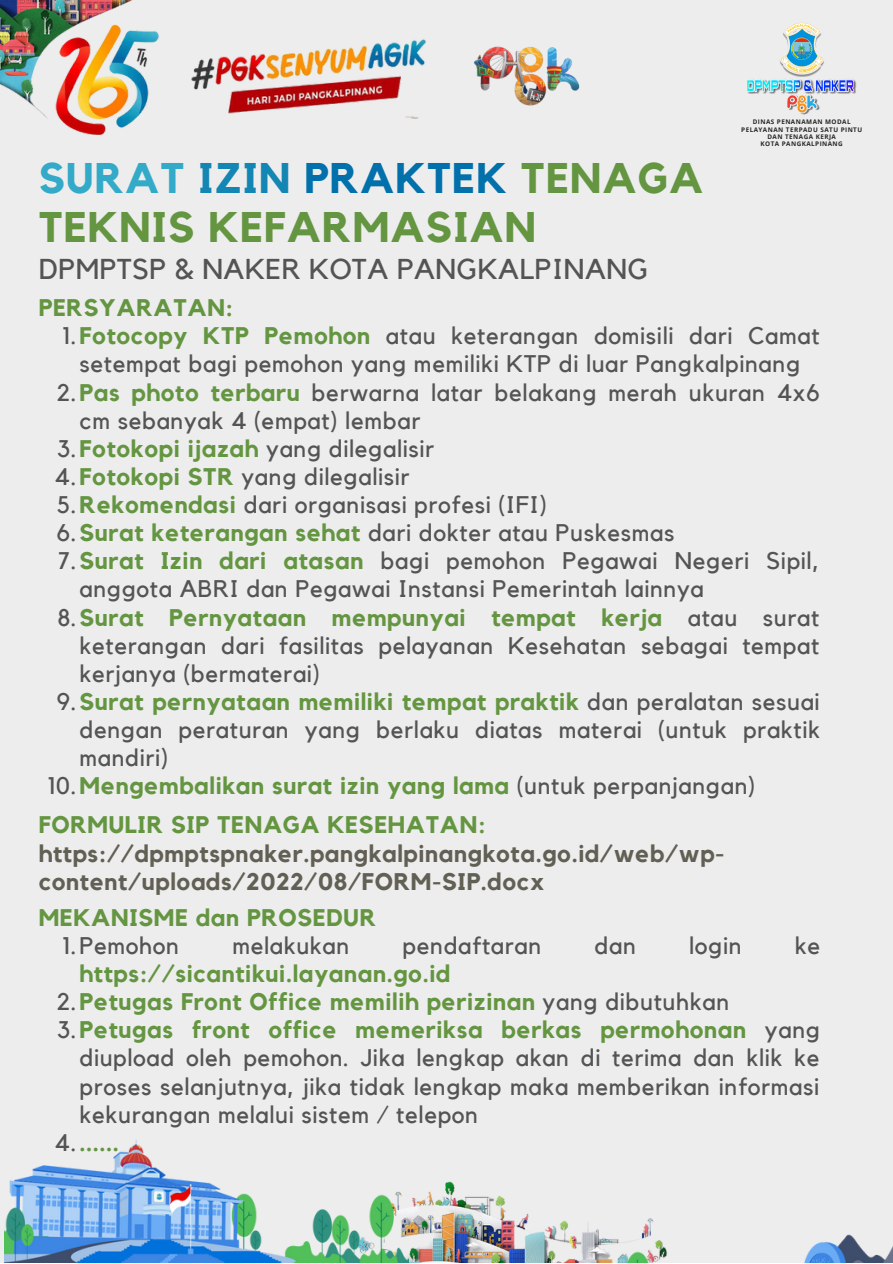
<style>
.page{position:relative;width:893px;height:1264px;background:#fff}
.page>*{position:absolute;margin:0;border:0;box-sizing:border-box;transform-origin:0 0}
.t1{font:700 42.6px/49.5px "Kollektif";letter-spacing:.03em;color:#649540}
.t2{font:28.65px "Kollektif";letter-spacing:.02em;color:#545454}
.t3{font:24px "Kollektif";letter-spacing:.03em;color:#545454}
.t4{font:700 24px "Kollektif";letter-spacing:.03em;color:#649540}
.t5{font:700 24px/28px "Kollektif";letter-spacing:.03em;color:#626054}
.t6{font:700 6.3px/7.4px "Open Sans";letter-spacing:.07em;color:#262626;text-align:center}
.s1{color:#32aac8}
.s2{color:#1386b4}
.s3{color:#0270aa}
.s4{font-weight:700;color:#649540}
.s5{font-weight:400;color:#545454}
</style>
<div class="page">
<div style="left:0;top:0;width:892px;height:1262px;background:#ededed"></div>
<img style="left:0;top:0;width:133px;height:114px">
<img style="left:474px;top:46px;width:106px;height:60px">
<img style="left:408px;top:1181px;width:209px;height:81px">
<img style="left:4px;top:1140px;width:404px;height:122px">
<img style="left:617px;top:1218px;width:275px;height:44px">
<img style="left:191px;top:39px;width:235px;height:80px">
<img style="left:43px;top:20px;width:116px;height:115px">
<img style="left:747px;top:22px;width:110px;height:93px">
<h1 class="t1" style="left:39px;top:155px;width:666px"><span class="s1">SURAT</span> <span class="s2">IZIN</span> <span class="s3">PRAKTEK</span> TENAGA<br>TEKNIS KEFARMASIAN</h1>
<p class="t2" style="left:39px;top:256px;width:611px">DPMPTSP &amp; NAKER KOTA PANGKALPINANG</p>
<p class="t4" style="left:39px;top:297px;width:196px">PERSYARATAN:</p>
<p class="t6" style="left:741px;top:118px;width:122px">DINAS PENANAMAN MODAL<br>PELAYANAN TERPADU SATU PINTU<br>DAN TENAGA KERJA<br>KOTA PANGKALPINANG</p>
<p class="t3" style="left:63px;top:325px;width:758px">1.<span class="s4">Fotocopy KTP Pemohon</span> atau keterangan domisili dari Camat</p>
<p class="t3" style="left:79px;top:353px;width:722px">setempat bagi pemohon yang memiliki KTP di luar Pangkalpinang</p>
<p class="t3" style="left:57px;top:381px;width:764px">2.<span class="s4">Pas photo terbaru</span> berwarna latar belakang merah ukuran 4x6</p>
<p class="t3" style="left:79px;top:409px;width:342px">cm sebanyak 4 (empat) lembar</p>
<p class="t3" style="left:57px;top:437px;width:378px">3.<span class="s4">Fotokopi ijazah</span> yang dilegalisir</p>
<p class="t3" style="left:55px;top:465px;width:356px">4.<span class="s4">Fotokopi STR</span> yang dilegalisir</p>
<p class="t3" style="left:57px;top:493px;width:491px">5.<span class="s4">Rekomendasi</span> dari organisasi profesi (IFI)</p>
<p class="t3" style="left:56px;top:521px;width:619px">6.<span class="s4">Surat keterangan sehat</span> dari dokter atau Puskesmas</p>
<p class="t3" style="left:58px;top:550px;width:762px">7.<span class="s4">Surat Izin dari atasan</span> bagi pemohon Pegawai Negeri Sipil,</p>
<p class="t3" style="left:79px;top:578px;width:625px">anggota ABRI dan Pegawai Instansi Pemerintah lainnya</p>
<p class="t4" style="left:58px;top:606px;width:763px"><span class="s5">8.</span>Surat Pernyataan mempunyai tempat kerja <span class="s5">atau surat</span></p>
<p class="t3" style="left:79px;top:634px;width:741px">keterangan dari fasilitas pelayanan Kesehatan sebagai tempat</p>
<p class="t3" style="left:79px;top:662px;width:242px">kerjanya (bermaterai)</p>
<p class="t4" style="left:57px;top:690px;width:764px"><span class="s5">9.</span>Surat pernyataan memiliki tempat praktik <span class="s5">dan peralatan sesuai</span></p>
<p class="t3" style="left:79px;top:718px;width:742px">dengan peraturan yang berlaku diatas materai (untuk praktik</p>
<p class="t3" style="left:79px;top:746px;width:90px">mandiri)</p>
<p class="t4" style="left:48px;top:774px;width:708px"><span class="s5">10.</span>Mengembalikan surat izin yang lama <span class="s5">(untuk perpanjangan)</span></p>
<p class="t4" style="left:39px;top:814px;width:448px">FORMULIR SIP TENAGA KESEHATAN:</p>
<p class="t5" style="left:39px;top:840px;width:687px">https://dpmptspnaker.pangkalpinangkota.go.id/web/wp&shy;content/uploads/2022/08/FORM-SIP.docx</p>
<p class="t4" style="left:39px;top:906px;width:339px">MEKANISME dan PROSEDUR</p>
<p class="t3" style="left:63px;top:934px;width:118px">1.Pemohon</p>
<p class="t3" style="left:232px;top:934px;width:118px">melakukan</p>
<p class="t3" style="left:402px;top:934px;width:140px">pendaftaran</p>
<p class="t3" style="left:594px;top:934px;width:43px">dan</p>
<p class="t3" style="left:689px;top:934px;width:54px">login</p>
<p class="t3" style="left:794px;top:934px;width:27px">ke</p>
<p class="t4" style="left:79px;top:962px;width:372px">https://sicantikui.layanan.go.id</p>
<p class="t4" style="left:57px;top:990px;width:673px"><span class="s5">2.</span>Petugas Front Office memilih perizinan <span class="s5">yang dibutuhkan</span></p>
<p class="t4" style="left:57px;top:1018px;width:764px"><span class="s5">3.</span>Petugas front office memeriksa berkas permohonan <span class="s5">yang</span></p>
<p class="t3" style="left:79px;top:1047px;width:741px">diupload oleh pemohon. Jika lengkap akan di terima dan klik ke</p>
<p class="t3" style="left:79px;top:1075px;width:741px">proses selanjutnya, jika tidak lengkap maka memberikan informasi</p>
<p class="t3" style="left:79px;top:1103px;width:400px">kekurangan melalui sistem / telepon</p>
<p class="t4" style="left:55px;top:1131px;width:66px"><span class="s5">4.</span>......</p>
</div>
